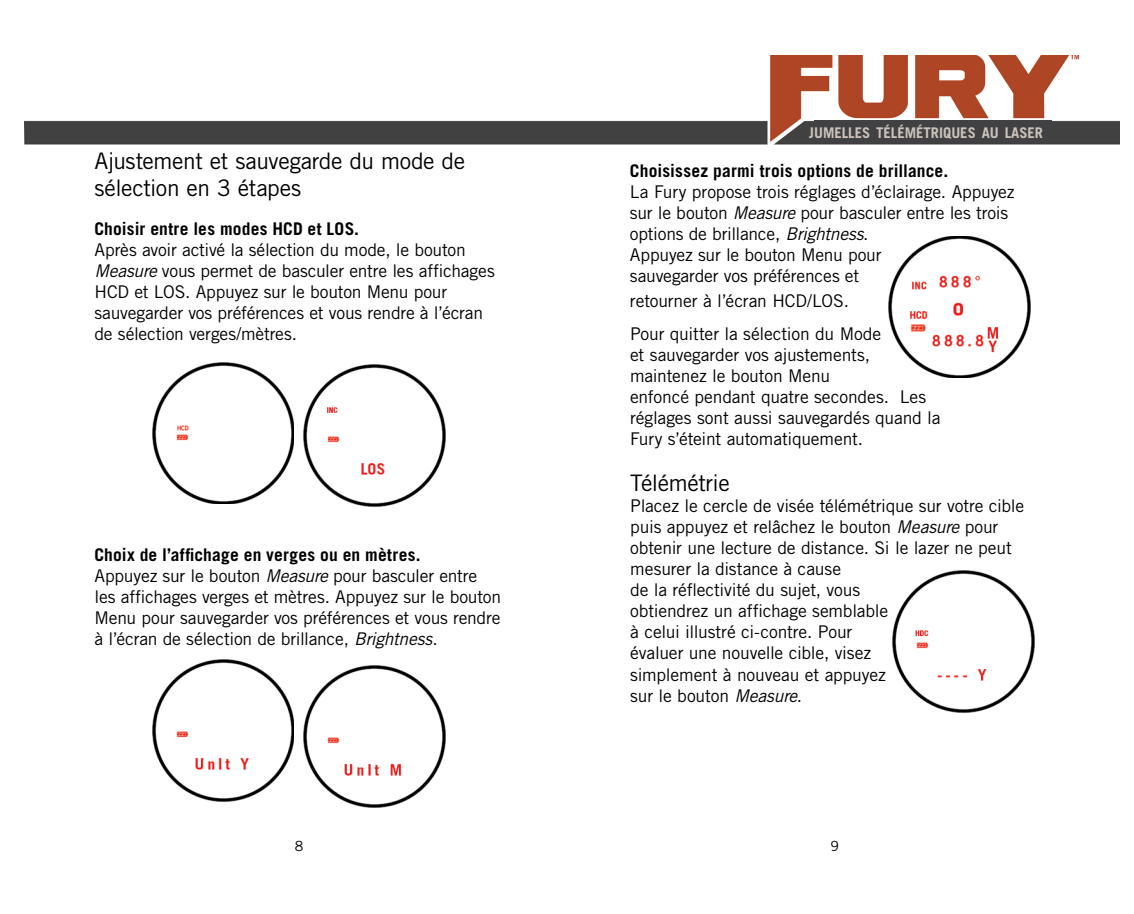
<style>
.page{position:relative;width:1134px;height:914px;background:#fff}
.page>*{position:absolute;margin:0;border:0;box-sizing:border-box;transform-origin:0 0}
.t1{font:22.75px/27.3px "Trade Gothic LT Std";letter-spacing:-.02em;color:#000}
.t2{font:17.5px/21px "Trade Gothic LT Std";letter-spacing:-.01em;color:#000}
.t3{font:700 17.5px "Trade Gothic LT Std";letter-spacing:.01em;color:#000}
.t4{font:700 14.7px "Trade Gothic LT Std";color:#cbc3bb}
.t5{font:14px "Trade Gothic LT Std";color:#000}
.s1{font-style:italic}
.s2{font-weight:700}
</style>
<div class="page">
<img style="left:25px;top:55px;width:1094px;height:90px">
<div style="left:815px;top:120px;width:237px;height:21px;background:#414042"></div>
<img style="left:152px;top:362px;width:142px;height:142px">
<img style="left:303px;top:364px;width:142px;height:142px">
<img style="left:152px;top:659px;width:142px;height:142px">
<img style="left:303px;top:665px;width:142px;height:142px">
<img style="left:889px;top:236px;width:141px;height:142px">
<img style="left:892px;top:570px;width:142px;height:142px">
<h1 class="t1" style="left:94px;top:149px;width:372px">Ajustement et sauvegarde du mode de sélection en 3 étapes</h1>
<p class="t3" style="left:94px;top:219px;width:266px">Choisir entre les modes HCD et LOS.</p>
<p class="t2" style="left:94px;top:241px;width:402px">Après avoir activé la sélection du mode, le bouton <span class="s1">Measure</span> vous permet de basculer entre les affichages HCD et LOS. Appuyez sur le bouton Menu pour sauvegarder vos préférences et vous rendre à l’écran de sélection verges/mètres.</p>
<p class="t2" style="left:94px;top:545px;width:408px"><span class="s2">Choix de l’affichage en verges ou en mètres.<br></span>Appuyez sur le bouton <span class="s1">Measure</span> pour basculer entre les affichages verges et mètres. Appuyez sur le bouton Menu pour sauvegarder vos préférences et vous rendre à l’écran de sélection de brillance, <span class="s1">Brightness</span>.</p>
<p class="t4" style="left:809px;top:124px;width:235px">JUMELLES TÉLÉMÉTRIQUES AU LASER</p>
<p class="t3" style="left:630px;top:161px;width:320px">Choisissez parmi trois options de brillance.</p>
<p class="t2" style="left:630px;top:183px;width:386px">La Fury propose trois réglages d’éclairage. Appuyez sur le bouton <span class="s1">Measure</span> pour basculer entre les trois options de brillance, <span class="s1">Brightness</span>.<br>Appuyez sur le bouton Menu pour<br>sauvegarder vos préférences et</p>
<p class="t2" style="left:630px;top:292px;width:221px">retourner à l’écran HCD/LOS.</p>
<p class="t2" style="left:630px;top:324px;width:312px">Pour quitter la sélection du Mode<br>et sauvegarder vos ajustements, maintenez le bouton Menu<br>enfoncé pendant quatre secondes. Les réglages sont aussi sauvegardés quand la Fury s’éteint automatiquement.</p>
<h1 class="t1" style="left:630px;top:471px;width:101px">Télémétrie</h1>
<p class="t2" style="left:630px;top:497px;width:396px">Placez le cercle de visée télémétrique sur votre cible puis appuyez et relâchez le bouton <span class="s1">Measure</span> pour obtenir une lecture de distance. Si le lazer ne peut mesurer la distance à cause<br>de la réflectivité du sujet, vous<br>obtiendrez un affichage semblable<br>à celui illustré ci-contre. Pour<br>évaluer une nouvelle cible, visez<br>simplement à nouveau et appuyez<br>sur le bouton <span class="s1">Measure</span>.</p>
<p class="t5" style="left:295px;top:840px;width:10px">8</p>
<p class="t5" style="left:830px;top:840px;width:10px">9</p>
</div>
